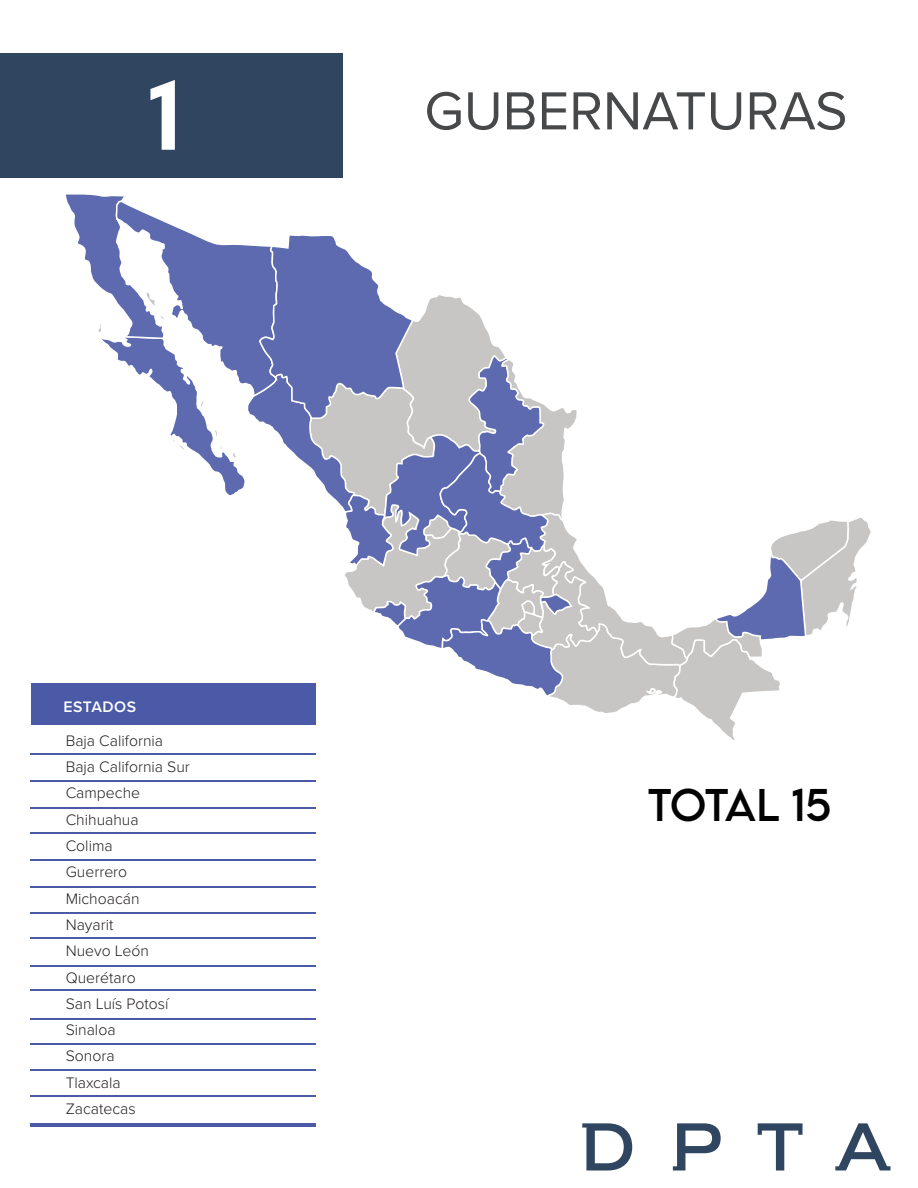
<style>
.page{position:relative;width:918px;height:1188px;background:#fff}
.page>*{position:absolute;margin:0;border:0;box-sizing:border-box;transform-origin:0 0}
.t1{font:500 85.8px "Keep Calm";color:#fff}
.t2{font:55.5px "Proxima Nova";color:#46484a}
.t3{font:40.65px "LEMONMILK";letter-spacing:-.04em;color:#020202}
.t4{font:300 15.75px/26.2px "Proxima Nova";color:#231f20}
.t5{font:600 15.75px "Proxima Nova";letter-spacing:.03em;color:#fff}
</style>
<div class="page">
<div style="left:0;top:53px;width:343px;height:124px;background:#2f4560"></div>
<svg style="left:582px;top:1123px;width:50px;height:47px"></svg>
<svg style="left:673px;top:1123px;width:48px;height:48px"></svg>
<svg style="left:758px;top:1123px;width:45px;height:48px"></svg>
<svg style="left:835px;top:1123px;width:56px;height:47px"></svg>
<svg style="left:65px;top:194px;width:806px;height:546px"></svg>
<div style="left:32px;top:683px;width:284px;height:42px;background:#4b5aa7"></div>
<hr style="left:30px;top:1123px;width:286px;height:4px;background:#4b5aa7">
<hr style="left:30px;top:753px;width:286px;height:2px;background:#4b5aa7">
<hr style="left:30px;top:781px;width:286px;height:1px;background:#4b5aa7">
<hr style="left:30px;top:808px;width:286px;height:1px;background:#4b5aa7">
<hr style="left:30px;top:832px;width:286px;height:1px;background:#4b5aa7">
<hr style="left:30px;top:859px;width:286px;height:1px;background:#4b5aa7">
<hr style="left:30px;top:886px;width:286px;height:2px;background:#4b5aa7">
<hr style="left:30px;top:965px;width:286px;height:2px;background:#4b5aa7">
<hr style="left:30px;top:989px;width:286px;height:1px;background:#4b5aa7">
<hr style="left:30px;top:912px;width:286px;height:2px;background:#4b5aa7">
<hr style="left:30px;top:937px;width:286px;height:1px;background:#4b5aa7">
<hr style="left:30px;top:1043px;width:286px;height:2px;background:#4b5aa7">
<hr style="left:30px;top:1095px;width:286px;height:1px;background:#4b5aa7">
<hr style="left:30px;top:1069px;width:286px;height:2px;background:#4b5aa7">
<hr style="left:30px;top:1018px;width:286px;height:2px;background:#4b5aa7">
<h1 class="t1" style="left:147px;top:41px;width:38px">1</h1>
<h2 class="t2" style="left:424px;top:70px;width:425px">GUBERNATURAS</h2>
<p class="t5" style="left:64px;top:695px;width:74px">ESTADOS</p>
<p class="t4" style="left:66px;top:727px;width:126px">Baja California<br>Baja California Sur<br>Campeche<br>Chihuahua<br>Colima<br>Guerrero<br>Michoacán<br>Nayarit<br>Nuevo León<br>Querétaro<br>San Luís Potosí<br>Sinaloa<br>Sonora<br>Tlaxcala<br>Zacatecas</p>
<h3 class="t3" style="left:648px;top:778px;width:185px">TOTAL 15</h3>
</div>
